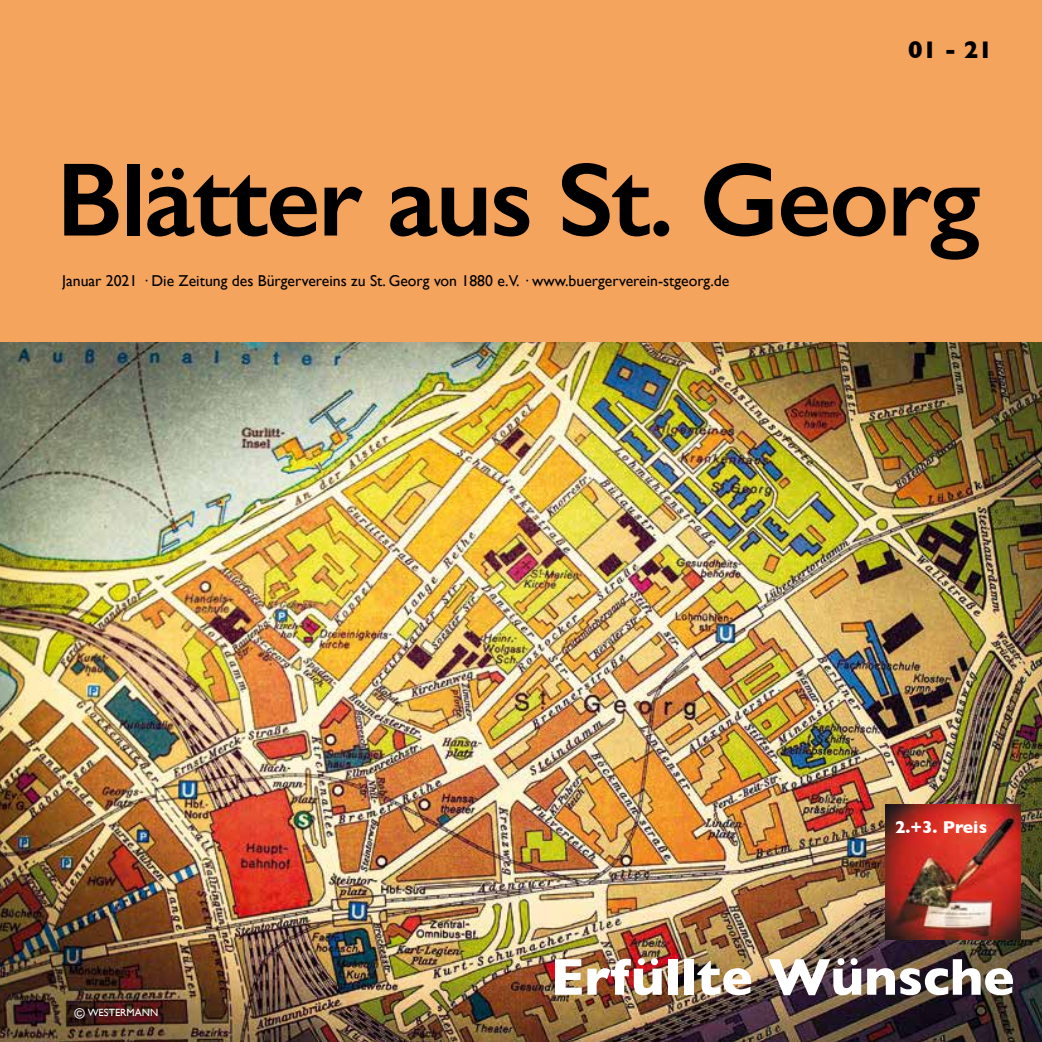
<style>
.page{position:relative;width:1042px;height:1042px;background:#fff}
.page>*{position:absolute;margin:0;border:0;box-sizing:border-box;transform-origin:0 0}
.t1{font:600 105px "Gill Sans";letter-spacing:-.02em;color:#000}
.t2{font:700 52.5px "Gill Sans";color:#fff}
.t3{font:700 24.5px "Gill Sans";color:#000}
.t4{font:700 17.5px "Gill Sans";color:#fff}
.t5{font:15.75px "Gill Sans";color:#000}
.t6{font:10.5px "Gill Sans";color:#fff}
.s1{font-size:14px}
</style>
<div class="page">
<img style="left:0;top:342px;width:1042px;height:700px">
<div style="left:0;top:0;width:1042px;height:342px;background:#f5a45e"></div>
<img style="left:885px;top:805px;width:135px;height:134px">
<h3 class="t3" style="left:908px;top:30px;width:86px">01 - 21</h3>
<h1 class="t1" style="left:56px;top:136px;width:925px">Blätter aus St. Georg</h1>
<p class="t5" style="left:62px;top:271px;width:668px">Januar 2021 · Die Zeitung des Bürgervereins zu St. Georg von 1880 e.V. · www.buergerverein-stgeorg.de</p>
<p class="t4" style="left:895px;top:813px;width:93px">2.+3. Preis</p>
<p class="t6" style="left:74px;top:1006px;width:85px"><span class="s1">©</span> WESTERMANN</p>
<h2 class="t2" style="left:550px;top:935px;width:465px">Erfüllte Wünsche</h2>
</div>
